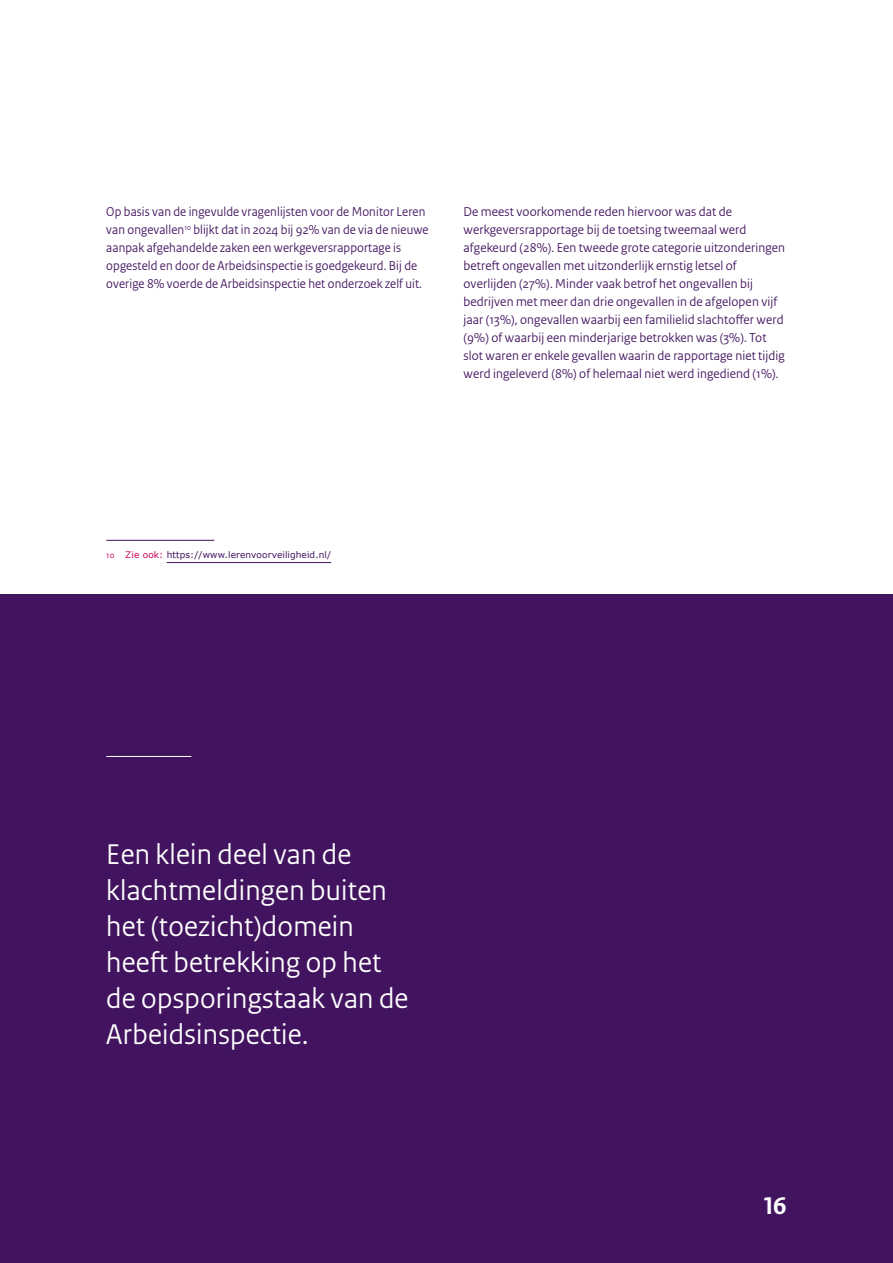
<style>
.page{position:relative;width:893px;height:1263px;background:#fff}
.page>*{position:absolute;margin:0;border:0;box-sizing:border-box;transform-origin:0 0}
.P_-_Quote{font:30px/36px "Rijksoverheid Sans Heading";letter-spacing:.01em;color:#fff}
.t1{font:700 25.5px "Rijksoverheid Sans Text";color:#fff}
.P_-_Bodytekst_cijfers{font:13.5px/18px "Rijksoverheid Sans Heading";letter-spacing:.01em;color:#42145f}
.P_-_Bodytekst_cijfers-2{font:9px "Verdana";letter-spacing:.01em;color:#42145f}
.s1{font-family:"Rijksoverheid Sans Text";color:#ca005d}
.s2{color:#ca005d}
</style>
<div class="page">
<div style="left:0;top:594px;width:893px;height:669px;background:#42145f"></div>
<hr style="left:106px;top:756px;width:85px;height:1px;background:#fff">
<hr style="left:106px;top:540px;width:108px;height:1px;background:#42145f">
<hr style="left:167px;top:562px;width:164px;height:1px;background:#42145f">
<p class="P_-_Bodytekst_cijfers" style="left:106px;top:203px;width:324px">Op basis van de ingevulde vragenlijsten voor de Monitor Leren van ongevallen<sup>10</sup> blijkt dat in 2024 bij 92% van de via de nieuwe aanpak afgehandelde zaken een werkgeversrapportage is opgesteld en door de Arbeidsinspectie is goedgekeurd. Bij de overige 8% voerde de Arbeidsinspectie het onderzoek zelf uit.</p>
<p class="P_-_Bodytekst_cijfers" style="left:463px;top:203px;width:323px">De meest voorkomende reden hiervoor was dat de werkgeversrapportage bij de toetsing tweemaal werd afgekeurd (28%). Een tweede grote categorie uitzonderingen betreft ongevallen met uitzonderlijk ernstig letsel of overlijden (27%). Minder vaak betrof het ongevallen bij bedrijven met meer dan drie ongevallen in de afgelopen vijf jaar (13%), ongevallen waarbij een familielid slachtoffer werd (9%) of waarbij een minderjarige betrokken was (3%). Tot slot waren er enkele gevallen waarin de rapportage niet tijdig werd ingeleverd (8%) of helemaal niet werd ingediend (1%).</p>
<p class="P_-_Bodytekst_cijfers-2" style="left:106px;top:549px;width:226px"><span class="s1">10</span> <span class="s2">Zie ook:</span> https://www.lerenvoorveiligheid.nl/</p>
<p class="P_-_Quote" style="left:106px;top:837px;width:304px">Een klein deel van de klachtmeldingen buiten het (toezicht)domein heeft betrekking op het de opsporingstaak van de<br>Arbeidsinspectie.</p>
<h2 class="t1" style="left:763px;top:1191px;width:25px">16</h2>
</div>
